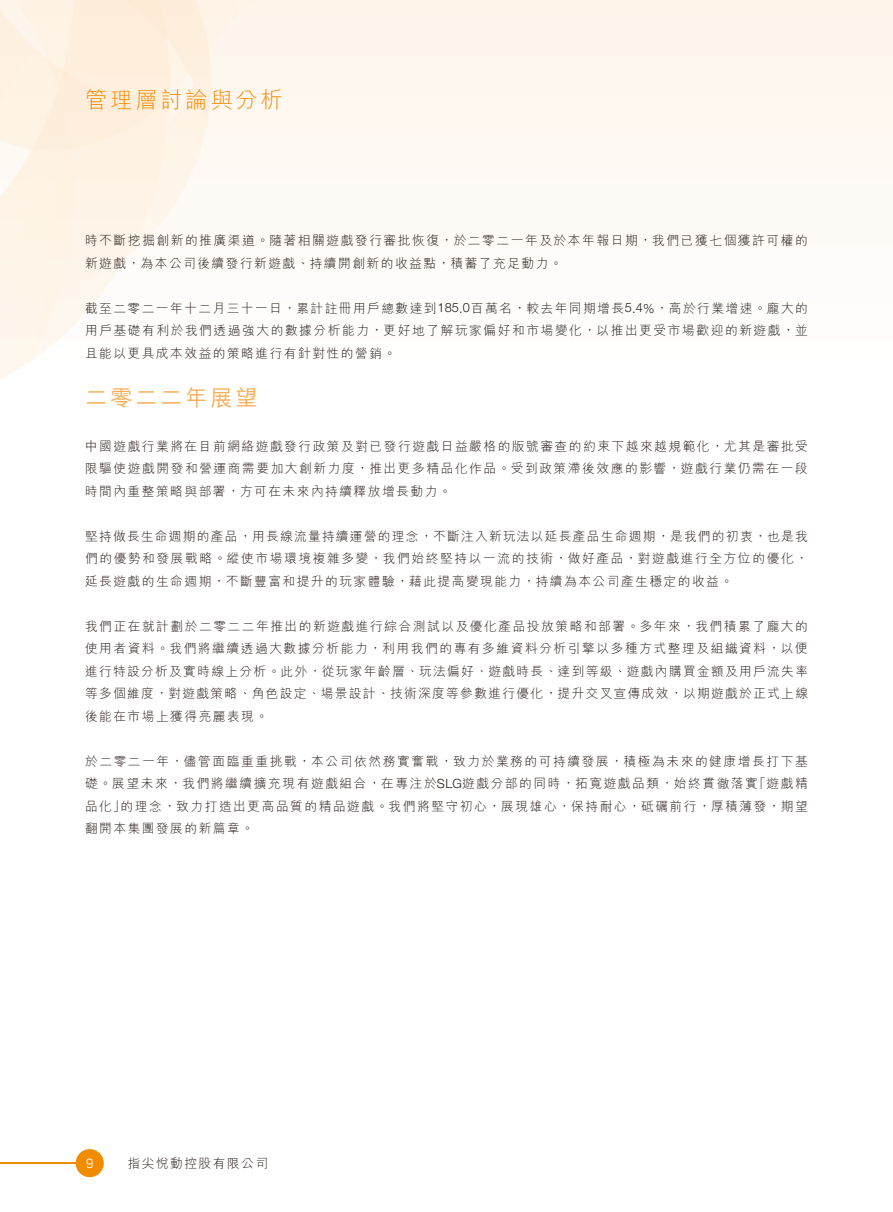
<style>
.page{position:relative;width:893px;height:1212px;background:#fff}
.page>*{position:absolute;margin:0;border:0;box-sizing:border-box;transform-origin:0 0}
.t1{font:300 22.5px "M Hei HK";letter-spacing:.115em;color:#f18b00}
.t2{font:500 22.5px "M Hei HK";letter-spacing:.115em;color:#f6af59}
.t3{font:300 12.75px/22.5px "M Hei HK";letter-spacing:.115em;color:#231916;text-align:justify}
.t4{font:condensed 12.75px "Eurostile";color:#fff}
.s1{font-family:"Helvetica Neue"}
.s2{font-family:"Microsoft Jheng Hei"}
</style>
<div class="page">
<svg style="left:0;top:0;width:893px;height:379px;fill:#fef9f3"></svg>
<div style="left:76px;top:1149px;width:28px;height:28px;background:#f18b00;border-radius:50%"></div>
<hr style="left:0;top:1162px;width:77px;height:2px;background:#f18b00">
<h1 class="t1" style="left:85px;top:84px;width:199px">管理層討論與分析</h1>
<p class="t3" style="left:85px;top:229px;width:724px">時不斷挖掘創新的推廣渠道。隨著相關遊戲發行審批恢復，於二零二一年及於本年報日期，我們已獲七個獲許可權的新遊戲，為本公司後續發行新遊戲、持續開創新的收益點，積蓄了充足動力。</p>
<p class="t3" style="left:85px;top:296px;width:724px">截至二零二一年十二月三十一日，累計註冊用戶總數達到<span class="s1">185.0</span>百萬名，較去年同期增長<span class="s1">5.4%</span>，高於行業增速。龐大的用戶基礎有利於我們透過強大的數據分析能力，更好地了解玩家偏好和市場變化，以推出更受市場歡迎的新遊戲，並且能以更具成本效益的策略進行有針對性的營銷。</p>
<h1 class="t2" style="left:85px;top:381px;width:174px">二零二二年展望</h1>
<p class="t3" style="left:85px;top:434px;width:724px">中國遊戲行業將在目前網絡遊戲發行政策及對已發行遊戲日益嚴格的版號審查的約束下越來越規範化，尤其是審批受限驅使遊戲開發和營運商需要加大創新力度，推出更多精品化作品。受到政策滯後效應的影響，遊戲行業仍需在一段時間內重整策略與部署，方可在未來內持續釋放增長動力。</p>
<p class="t3" style="left:85px;top:524px;width:725px">堅持做長生命週期的產品，用長線流量持續運營的理念，不斷注入新玩法以延長產品生命週期，是我們的初衷，也是我們的優勢和發展戰略。縱使市場環境複雜多變，我們始終堅持以一流的技術，做好產品，對遊戲進行全方位的優化，延長遊戲的生命週期，不斷豐富和提升的玩家體驗，藉此提高變現能力，持續為本公司產生穩定的收益。</p>
<p class="t3" style="left:85px;top:614px;width:724px">我們正在就計劃於二零二二年推出的新遊戲進行綜合測試以及優化產品投放策略和部署。多年來，我們積累了龐大的使用者資料。我們將繼續透過大數據分析能力，利用我們的專有多維資料分析引擎以多種方式整理及組織資料，以便進行特設分析及實時線上分析。此外，從玩家年齡層、玩法偏好、遊戲時長、達到等級、遊戲內購買金額及用戶流失率等多個維度，對遊戲策略、角色設定、場景設計、技術深度等參數進行優化，提升交叉宣傳成效，以期遊戲於正式上線後能在市場上獲得亮麗表現。</p>
<p class="t3" style="left:85px;top:749px;width:724px;text-align:right">於二零二一年，儘管面臨重重挑戰，本公司依然務實奮戰，致力於業務的可持續發展，積極為未來的健康增長打下基「遊戲精</p>
<p class="t3" style="left:121px;top:772px;width:689px;text-indent:-36px">礎。展望未來，我們將繼續擴充現有遊戲組合，在專注於<span class="s1">SLG</span>遊戲分部的同時，拓寬遊戲品類，始終貫徹落實<br>的理念，致力打造出更高品質的精品遊戲。我們將堅守初心，展現雄心，保持耐心，砥礪前行，厚積薄發，期望</p>
<p class="t3" style="left:85px;top:794px;width:170px">品化」<br>翻開本集團發展的新篇章。</p>
<p class="t4" style="left:86px;top:1155px;width:9px">9</p>
<p class="t3" style="left:128px;top:1152px;width:142px">指尖<span class="s2">悅</span>動控股有限公司</p>
</div>
